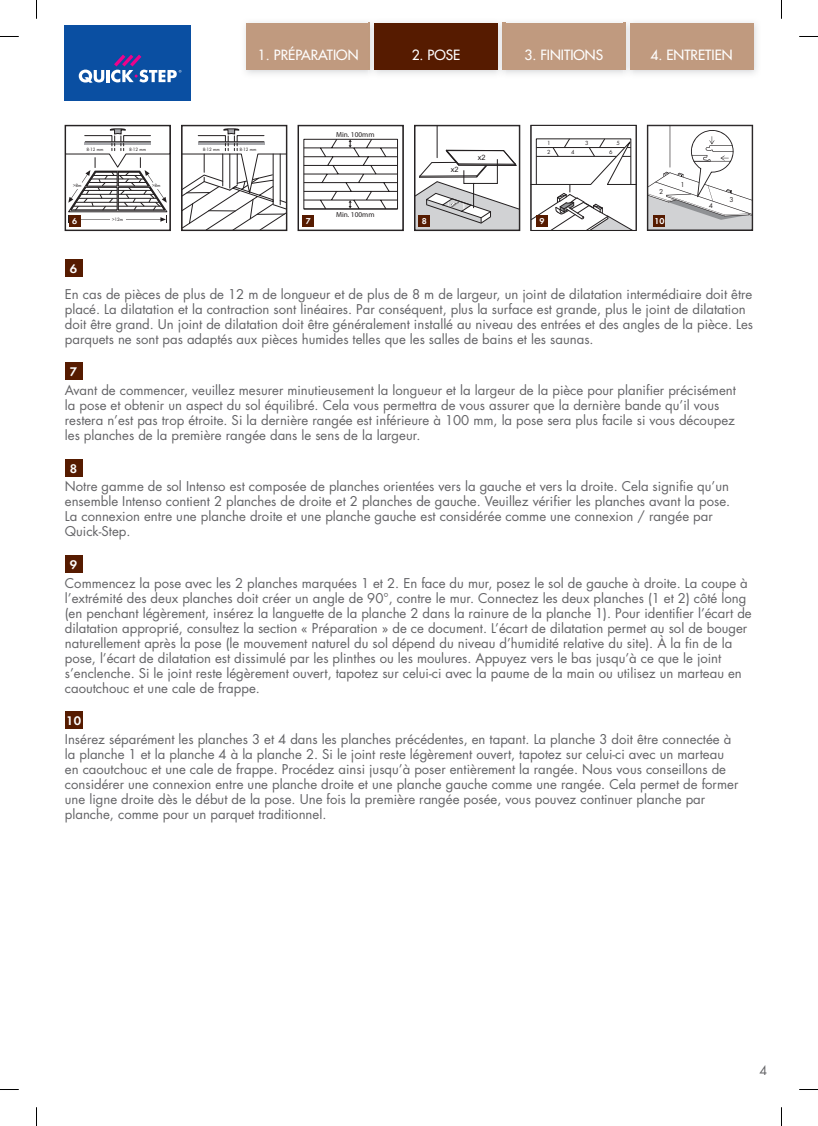
<style>
.page{position:relative;width:818px;height:1126px;background:#fff}
.page>*{position:absolute;margin:0;border:0;box-sizing:border-box;transform-origin:0 0}
.t1{font:13.75px "Futura";color:#fff}
.t2{font:13.12px/15px "Futura";color:#636366}
.t3{font:13px "Futura Dem";color:#fff}
.t4{font:12.5px "Futura";color:#636366}
.t5{font:8.88px "Futura Dem";color:#fff}
.t6{font:7.38px "Myriad Pro";color:#231f20}
.t7{font:7.38px "Arial";color:#231f20}
.t8{font:7.38px "Futura PT";color:#231f20}
.t9{font:6.12px "Futura Boo";color:#231f20}
.t10{font:4.88px "Futura Boo";color:#231f20}
</style>
<div class="page">
<div style="left:246px;top:23px;width:123px;height:46px;background:#c09a7f"></div>
<img style="left:368px;top:20px;width:389px;height:56px">
<div style="left:502px;top:23px;width:123px;height:46px;background:#c09a7f"></div>
<img style="left:368px;top:23px;width:1px;height:46px">
<img style="left:496px;top:20px;width:9px;height:56px">
<img style="left:502px;top:23px;width:3px;height:46px">
<div style="left:374px;top:23px;width:123px;height:46px;background:#561b00"></div>
<img style="left:623px;top:20px;width:9px;height:56px">
<img style="left:623px;top:23px;width:2px;height:46px">
<div style="left:629px;top:23px;width:123px;height:46px;background:#c09a7f"></div>
<div style="left:65px;top:26px;width:126px;height:75px;background:#0a4fa2"></div>
<svg style="left:79px;top:55px;width:102px;height:28px"></svg>
<svg style="left:183px;top:129px;width:102px;height:100px"></svg>
<div style="left:181px;top:125px;width:106px;height:106px;border:1px solid #231f20"></div>
<svg style="left:303px;top:139px;width:94px;height:70px"></svg>
<div style="left:297px;top:125px;width:106px;height:106px;border:1px solid #231f20"></div>
<svg style="left:67px;top:128px;width:101px;height:95px"></svg>
<div style="left:65px;top:125px;width:105px;height:106px;border:1px solid #231f20"></div>
<div style="left:69px;top:215px;width:11px;height:12px;background:#561b00"></div>
<div style="left:302px;top:215px;width:12px;height:12px;background:#561b00"></div>
<div style="left:65px;top:259px;width:17px;height:18px;background:#561b00"></div>
<div style="left:65px;top:362px;width:17px;height:18px;background:#561b00"></div>
<div style="left:65px;top:459px;width:17px;height:17px;background:#561b00"></div>
<div style="left:65px;top:555px;width:17px;height:17px;background:#561b00"></div>
<div style="left:65px;top:711px;width:17px;height:18px;background:#561b00"></div>
<hr style="left:436px;top:126px;width:1px;height:32px;background:#231f20">
<svg style="left:416px;top:149px;width:101px;height:80px"></svg>
<div style="left:414px;top:125px;width:105px;height:106px;border:1px solid #231f20"></div>
<svg style="left:532px;top:138px;width:102px;height:91px"></svg>
<div style="left:530px;top:125px;width:106px;height:106px;border:1px solid #231f20"></div>
<div style="left:418px;top:215px;width:12px;height:12px;background:#561b00"></div>
<div style="left:535px;top:215px;width:12px;height:12px;background:#561b00"></div>
<svg style="left:648px;top:127px;width:102px;height:102px"></svg>
<div style="left:646px;top:125px;width:106px;height:106px;border:1px solid #231f20"></div>
<div style="left:653px;top:215px;width:12px;height:12px;background:#561b00"></div>
<svg style="left:0;top:36px;width:19px;height:1px"></svg>
<svg style="left:799px;top:36px;width:18px;height:1px"></svg>
<svg style="left:0;top:1089px;width:19px;height:1px"></svg>
<svg style="left:799px;top:1089px;width:18px;height:1px"></svg>
<svg style="left:36px;top:0;width:1px;height:19px"></svg>
<svg style="left:36px;top:1107px;width:1px;height:18px"></svg>
<p class="t1" style="left:258px;top:47px;width:102px">1. PRÉPARATION</p>
<p class="t1" style="left:411px;top:47px;width:50px">2. POSE</p>
<p class="t1" style="left:524px;top:47px;width:80px">3. FINITIONS</p>
<p class="t1" style="left:650px;top:47px;width:84px">4. ENTRETIEN</p>
<p class="t10" style="left:86px;top:146px;width:18px">8-12 mm</p>
<p class="t10" style="left:129px;top:146px;width:18px">8-12 mm</p>
<p class="t10" style="left:73px;top:183px;width:10px">&gt;8m</p>
<p class="t10" style="left:152px;top:183px;width:10px">&gt;8m</p>
<p class="t10" style="left:203px;top:146px;width:18px">8-12 mm</p>
<p class="t10" style="left:239px;top:146px;width:18px">8-12 mm</p>
<p class="t6" style="left:336px;top:129px;width:40px">Min. 100mm</p>
<p class="t7" style="left:450px;top:164px;width:9px">x2</p>
<p class="t7" style="left:477px;top:152px;width:9px">x2</p>
<p class="t9" style="left:547px;top:139px;width:5px">1</p>
<p class="t9" style="left:584px;top:139px;width:5px">3</p>
<p class="t9" style="left:616px;top:139px;width:5px">5</p>
<p class="t9" style="left:547px;top:148px;width:5px">2</p>
<p class="t9" style="left:571px;top:148px;width:5px">4</p>
<p class="t9" style="left:609px;top:148px;width:5px">6</p>
<p class="t8" style="left:658px;top:187px;width:6px">2</p>
<p class="t8" style="left:680px;top:180px;width:6px">1</p>
<p class="t8" style="left:708px;top:201px;width:6px">4</p>
<p class="t8" style="left:729px;top:195px;width:6px">3</p>
<p class="t6" style="left:336px;top:210px;width:40px">Min. 100mm</p>
<p class="t10" style="left:112px;top:216px;width:13px">&gt;12m</p>
<p class="t5" style="left:72px;top:216px;width:7px">6</p>
<p class="t5" style="left:305px;top:216px;width:7px">7</p>
<p class="t3" style="left:70px;top:260px;width:9px">6</p>
<p class="t2" style="left:65px;top:286px;width:689px">En cas de pièces de plus de 12 m de longueur et de plus de 8 m de largeur, un joint de dilatation intermédiaire doit être placé. La dilatation et la contraction sont linéaires. Par conséquent, plus la surface est grande, plus le joint de dilatation doit être grand. Un joint de dilatation doit être généralement installé au niveau des entrées et des angles de la pièce. Les parquets ne sont pas adaptés aux pièces humides telles que les salles de bains et les saunas.</p>
<p class="t3" style="left:70px;top:364px;width:9px">7</p>
<p class="t2" style="left:65px;top:383px;width:672px">Avant de commencer, veuillez mesurer minutieusement la longueur et la largeur de la pièce pour planifier précisément la pose et obtenir un aspect du sol équilibré. Cela vous permettra de vous assurer que la dernière bande qu’il vous restera n’est pas trop étroite. Si la dernière rangée est inférieure à 100 mm, la pose sera plus facile si vous découpez les planches de la première rangée dans le sens de la largeur.</p>
<p class="t3" style="left:70px;top:460px;width:9px">8</p>
<p class="t2" style="left:65px;top:479px;width:666px">Notre gamme de sol Intenso est composée de planches orientées vers la gauche et vers la droite. Cela signifie qu’un ensemble Intenso contient 2 planches de droite et 2 planches de gauche. Veuillez vérifier les planches avant la pose.<br>La connexion entre une planche droite et une planche gauche est considérée comme une connexion / rangée par Quick-Step.</p>
<p class="t3" style="left:70px;top:556px;width:9px">9</p>
<p class="t2" style="left:65px;top:575px;width:688px">Commencez la pose avec les 2 planches marquées 1 et 2. En face du mur, posez le sol de gauche à droite. La coupe à l’extrémité des deux planches doit créer un angle de 90°, contre le mur. Connectez les deux planches (1 et 2) côté long (en penchant légèrement, insérez la languette de la planche 2 dans la rainure de la planche 1). Pour identifier l’écart de dilatation approprié, consultez la section « Préparation » de ce document. L’écart de dilatation permet au sol de bouger naturellement après la pose (le mouvement naturel du sol dépend du niveau d’humidité relative du site). À la fin de la pose, l’écart de dilatation est dissimulé par les plinthes ou les moulures. Appuyez vers le bas jusqu’à ce que le joint s’enclenche. Si le joint reste légèrement ouvert, tapotez sur celui-ci avec la paume de la main ou utilisez un marteau en caoutchouc et une cale de frappe.</p>
<p class="t3" style="left:66px;top:713px;width:16px">10</p>
<p class="t2" style="left:65px;top:731px;width:674px">Insérez séparément les planches 3 et 4 dans les planches précédentes, en tapant. La planche 3 doit être connectée à la planche 1 et la planche 4 à la planche 2. Si le joint reste légèrement ouvert, tapotez sur celui-ci avec un marteau en caoutchouc et une cale de frappe. Procédez ainsi jusqu’à poser entièrement la rangée. Nous vous conseillons de considérer une connexion entre une planche droite et une planche gauche comme une rangée. Cela permet de former une ligne droite dès le début de la pose. Une fois la première rangée posée, vous pouvez continuer planche par planche, comme pour un parquet traditionnel.</p>
<p class="t5" style="left:421px;top:216px;width:7px">8</p>
<p class="t5" style="left:539px;top:216px;width:7px">9</p>
<p class="t5" style="left:654px;top:216px;width:12px">10</p>
<p class="t4" style="left:759px;top:1062px;width:9px">4</p>
</div>
